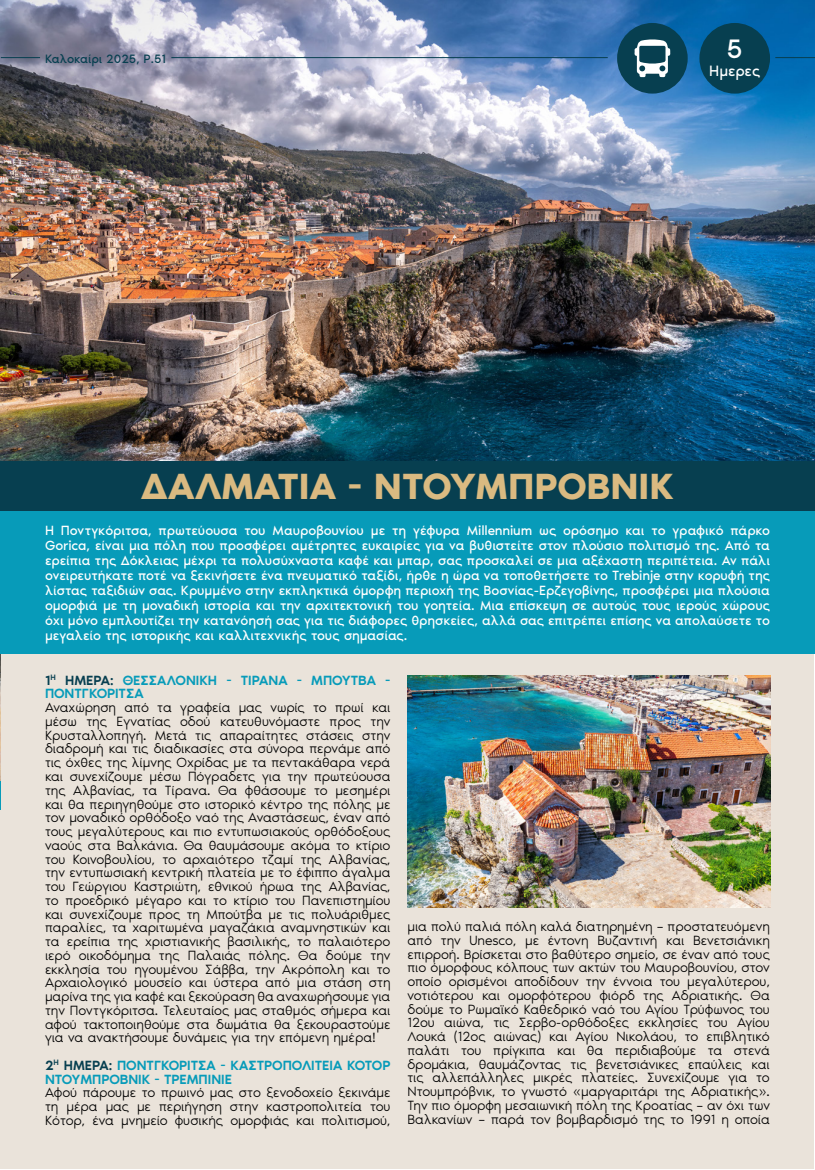
<style>
.page{position:relative;width:815px;height:1170px;background:#fff}
.page>*{position:absolute;margin:0;border:0;box-sizing:border-box;transform-origin:0 0}
.t1{font:600 37.5px "Noir Pro";color:#daba81}
.t2{font:27.5px "Noir Pro";color:#fff}
.t3{font:15.38px "Noir Pro";letter-spacing:-.01em;color:#fff}
.t4{font:300 13.75px/13.8px "Noir Pro";letter-spacing:-.01em;color:#000;text-align:justify}
.t5{font:13.75px/15px "Noir Pro";letter-spacing:-.01em;color:#fff;text-align:justify}
.t6{font:500 13.75px/13.8px "Noir Pro";color:#079bb9}
.t7{font:12.5px "Noir Pro";letter-spacing:-.01em;color:#073f50}
.s1{color:#073f50}
</style>
<div class="page">
<div style="left:0;top:1px;width:814px;height:1168px;background:#eae3da"></div>
<img style="left:0;top:511px;width:1px;height:270px">
<svg style="left:0;top:781px;width:1px;height:29px"></svg>
<div style="left:1px;top:511px;width:814px;height:142px;background:#079bb9"></div>
<img style="left:1px;top:0;width:814px;height:461px">
<div style="left:0;top:461px;width:815px;height:50px;background:#073f50"></div>
<hr style="left:1px;top:57px;width:39px;height:1px;background:#073f50">
<hr style="left:171px;top:57px;width:437px;height:1px;background:#073f50">
<div style="left:699px;top:23px;width:71px;height:71px;background:#073f50;border-radius:50%"></div>
<div style="left:617px;top:23px;width:71px;height:71px;background:#073f50;border-radius:50%"></div>
<svg style="left:634px;top:39px;width:36px;height:38px"></svg>
<img style="left:408px;top:675px;width:362px;height:232px">
<hr style="left:775px;top:57px;width:40px;height:1px;background:#073f50">
<p class="t7" style="left:45px;top:49px;width:123px">Καλοκαίρι 2025, P.51</p>
<h2 class="t2" style="left:727px;top:27px;width:18px">5</h2>
<p class="t3" style="left:709px;top:59px;width:52px">Ημερες</p>
<h1 class="t1" style="left:141px;top:456px;width:534px">ΔΑΛΜΑΤΙΑ - ΝΤΟΥΜΠΡΟΒΝΙΚ</h1>
<p class="t5" style="left:45px;top:522px;width:727px">Η Ποντγκόριτσα, πρωτεύουσα του Μαυροβουνίου με τη γέφυρα Millennium ως ορόσημο και το γραφικό πάρκο Gorica, είναι μια πόλη που προσφέρει αμέτρητες ευκαιρίες για να βυθιστείτε στον πλούσιο πολιτισμό της. Από τα ερείπια της Δόκλειας μέχρι τα πολυσύχναστα καφέ και μπαρ, σας προσκαλεί σε μια αξέχαστη περιπέτεια. Αν πάλι ονειρευτήκατε ποτέ να ξεκινήσετε ένα πνευματικό ταξίδι, ήρθε η ώρα να τοποθετήσετε το Trebinje στην κορυφή της λίστας ταξιδιών σας. Κρυμμένο στην εκπληκτικά όμορφη περιοχή της Βοσνίας-Ερζεγοβίνης, προσφέρει μια πλούσια ομορφιά με τη μοναδική ιστορία και την αρχιτεκτονική του γοητεία. Μια επίσκεψη σε αυτούς τους ιερούς χώρους όχι μόνο εμπλουτίζει την κατανόησή σας για τις διάφορες θρησκείες, αλλά σας επιτρέπει επίσης να απολαύσετε το μεγαλείο της ιστορικής και καλλιτεχνικής τους σημασίας.</p>
<p class="t6" style="left:45px;top:672px;width:347px"><span class="s1">1</span><sup>Η</sup> <span class="s1">ΗΜΕΡΑ:</span> ΘΕΣΣΑΛΟΝΙΚΗ - ΤΙΡΑΝΑ - ΜΠΟΥΤΒΑ -<br>ΠΟΝΤΓΚΟΡΙΤΣΑ</p>
<p class="t4" style="left:45px;top:700px;width:347px">Αναχώρηση από τα γραφεία μας νωρίς το πρωί και μέσω της Εγνατίας οδού κατευθυνόμαστε προς την Κρυσταλλοπηγή. Μετά τις απαραίτητες στάσεις στην διαδρομή και τις διαδικασίες στα σύνορα περνάμε από τις όχθες της λίμνης Οχρίδας με τα πεντακάθαρα νερά και συνεχίζουμε μέσω Πόγραδετς για την πρωτεύουσα της Αλβανίας, τα Τίρανα. Θα φθάσουμε το μεσημέρι και θα περιηγηθούμε στο ιστορικό κέντρο της πόλης με τον μοναδικό ορθόδοξο ναό της Αναστάσεως, έναν από τους μεγαλύτερους και πιο εντυπωσιακούς ορθόδοξους ναούς στα Βαλκάνια. Θα θαυμάσουμε ακόμα το κτίριο του Κοινοβουλίου, το αρχαιότερο τζαμί της Αλβανίας, την εντυπωσιακή κεντρική πλατεία με το έφιππο άγαλμα του Γεώργιου Καστριώτη, εθνικού ήρωα της Αλβανίας, το προεδρικό μέγαρο και το κτίριο του Πανεπιστημίου και συνεχίζουμε προς τη Μπούτβα με τις πολυάριθμες παραλίες, τα χαριτωμένα μαγαζάκια αναμνηστικών και τα ερείπια της χριστιανικής βασιλικής, το παλαιότερο ιερό οικοδόμημα της Παλαιάς πόλης. Θα δούμε την εκκλησία του ηγουμένου Σάββα, την Ακρόπολη και το Αρχαιολογικό μουσείο και ύστερα από μια στάση στη μαρίνα της για καφέ και ξεκούραση θα αναχωρήσουμε για την Ποντγκόριτσα. Τελευταίος μας σταθμός σήμερα και αφού τακτοποιηθούμε στα δωμάτια θα ξεκουραστούμε για να ανακτήσουμε δυνάμεις για την επόμενη ημέρα!</p>
<p class="t6" style="left:45px;top:1057px;width:347px"><span class="s1">2</span><sup>Η</sup> <span class="s1">ΗΜΕΡΑ:</span> ΠΟΝΤΓΚΟΡΙΤΣΑ - ΚΑΣΤΡΟΠΟΛΙΤΕΙΑ ΚΟΤΟΡ<br>ΝΤΟΥΜΠΡΟΒΝΙΚ - ΤΡΕΜΠΙΝΙΕ</p>
<p class="t4" style="left:45px;top:1085px;width:347px">Αφού πάρουμε το πρωινό μας στο ξενοδοχείο ξεκινάμε τη μέρα μας με περιήγηση στην καστροπολιτεία του Κότορ, ένα μνημείο φυσικής ομορφιάς και πολιτισμού,</p>
<p class="t4" style="left:407px;top:918px;width:364px">μια πολύ παλιά πόλη καλά διατηρημένη – προστατευόμενη από την Unesco, με έντονη Βυζαντινή και Βενετσιάνικη επιρροή. Βρίσκεται στο βαθύτερο σημείο, σε έναν από τους πιο όμορφους κόλπους των ακτών του Μαυροβουνίου, στον οποίο ορισμένοι αποδίδουν την έννοια του μεγαλύτερου, νοτιότερου και ομορφότερου φιόρδ της Αδριατικής. Θα δούμε το Ρωμαϊκό Καθεδρικό ναό του Αγίου Τρύφωνος του 12ου αιώνα, τις Σερβο-ορθόδοξες εκκλησίες του Αγίου Λουκά (12ος αιώνας) και Αγίου Νικολάου, το επιβλητικό παλάτι του πρίγκιπα και θα περιδιαβούμε τα στενά δρομάκια, θαυμάζοντας τις βενετσιάνικες επαύλεις και τις αλλεπάλληλες μικρές πλατείες. Συνεχίζουμε για το Ντουμπρόβνικ, το γνωστό «μαργαριτάρι της Αδριατικής».<br>Την πιο όμορφη μεσαιωνική πόλη της Κροατίας – αν όχι των Βαλκανίων – παρά τον βομβαρδισμό της το 1991 η οποία</p>
</div>
